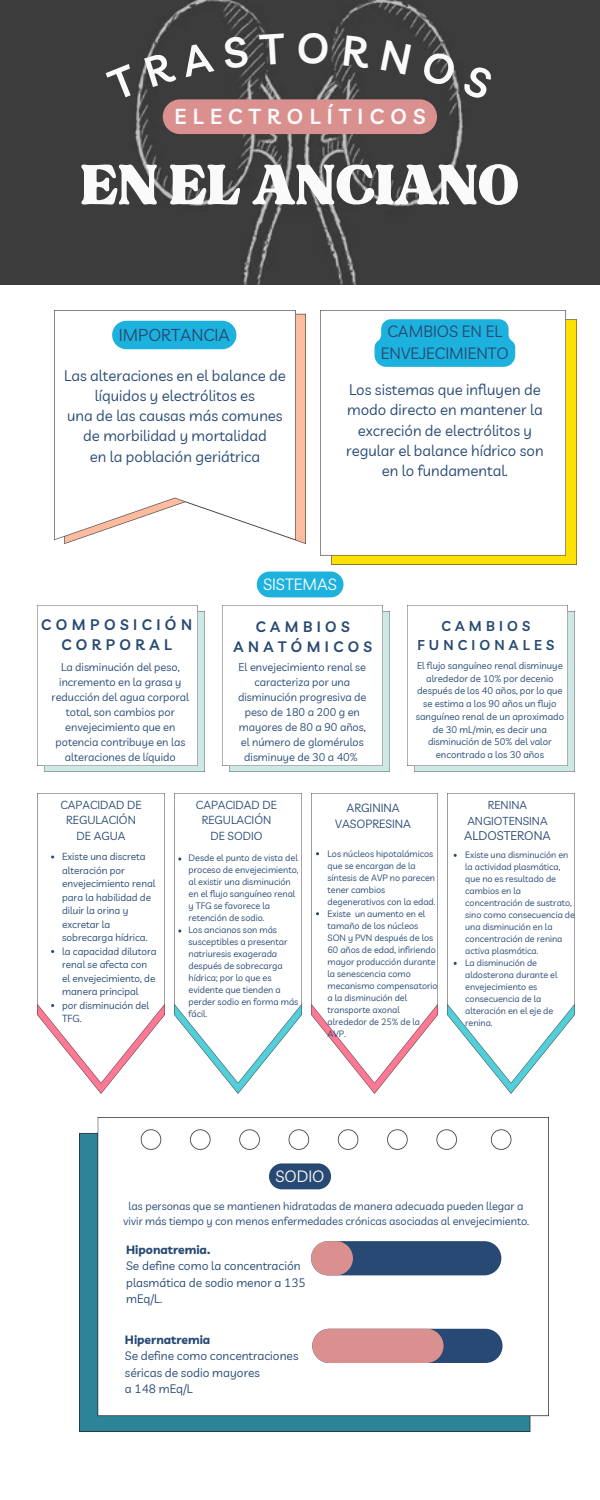
<style>
.page{position:relative;width:600px;height:1500px;background:#fff}
.page>*{position:absolute;margin:0;border:0;box-sizing:border-box;transform-origin:0 0}
.t1{font:78px "TAN Tangkiwood Display";color:#fafafa}
.t2{font:600 21.2px "Livvic";letter-spacing:.3em;color:#fafafa}
.t3{font:16.8px "Livvic";color:#274973}
.t4{font:16px/21.8px "Livvic";color:#274973;text-align:center}
.t5{font:16px "Livvic";color:#fafafa}
.t6{font:15px/20.2px "Livvic";color:#274973;text-align:center}
.t7{font:600 14.9px/20.2px "Livvic";letter-spacing:.3em;color:#274973;text-align:center}
.t8{font:600 14.8px/20.2px "Livvic";letter-spacing:.3em;color:#274973;text-align:center}
.t9{font:600 13.9px/19.5px "Livvic";letter-spacing:.3em;color:#274973;text-align:center}
.t10{font:12.3px "Livvic";color:#274973}
.t11{font:12px/16.5px "Livvic";color:#274973}
.t12{font:700 12px "Livvic";color:#274973}
.t13{font:11.6px/16px "Livvic";color:#274973;text-align:center}
.t14{font:11.4px/15.7px "Livvic";color:#274973;text-align:center}
.t15{font:11.3px/15.8px "Livvic";color:#274973;text-align:center}
.t16{font:11px/15px "Livvic";color:#274973;text-align:center}
.t17{font:10px/13.5px "Livvic";color:#274973}
.t18{font:9.6px/12.8px "Livvic";color:#274973;text-align:center}
.t19{font:9.1px/12px "Livvic";color:#274973}
.t20{font:9px/12px "Livvic";color:#274973}
</style>
<div class="page">
<img style="left:321px;top:310px;width:256px;height:255px">
<img style="left:55px;top:310px;width:251px;height:234px">
<img style="left:38px;top:793px;width:127px;height:301px">
<img style="left:174px;top:793px;width:127px;height:301px">
<img style="left:311px;top:793px;width:127px;height:301px">
<img style="left:448px;top:793px;width:127px;height:301px">
<img style="left:79px;top:1118px;width:469px;height:314px">
<img style="left:38px;top:605px;width:167px;height:167px">
<img style="left:223px;top:605px;width:167px;height:167px">
<img style="left:407px;top:605px;width:168px;height:167px">
<div style="left:311px;top:1241px;width:190px;height:34px;background:#274973;border-radius:17px"></div>
<div style="left:311px;top:1241px;width:42px;height:34px;background:#db9090;border-radius:17px"></div>
<div style="left:312px;top:1329px;width:191px;height:34px;background:#274973;border-radius:17px"></div>
<div style="left:312px;top:1329px;width:132px;height:34px;background:#db9090;border-radius:17px"></div>
<div style="left:0;top:0;width:600px;height:285px;background:#3c3c3c"></div>
<div style="left:112px;top:321px;width:124px;height:28px;background:#1db2de;border-radius:14px"></div>
<svg style="left:375px;top:319px;width:140px;height:48px;background:#2ab6e0"></svg>
<div style="left:257px;top:572px;width:87px;height:25px;background:#1db2de;border-radius:13px"></div>
<div style="left:269px;top:1163px;width:62px;height:26px;background:#274973;border-radius:13px"></div>
<svg style="left:106px;top:32px;width:388px;height:102px;background:#655353"></svg>
<p class="t2" style="left:174px;top:103px;width:253px">ELECTROLÍTICOS</p>
<p class="t1" style="left:81px;top:156px;width:440px">EN EL ANCIANO</p>
<p class="t3" style="left:119px;top:324px;width:112px">IMPORTANCIA</p>
<p class="t4" style="left:381px;top:320px;width:129px">CAMBIOS EN EL<br>ENVEJECIMIENTO</p>
<p class="t6" style="left:64px;top:365px;width:223px">Las alteraciones en el balance de líquidos y electrólitos es</p>
<p class="t6" style="left:67px;top:405px;width:217px">una de las causas más comunes de morbilidad y mortalidad</p>
<p class="t6" style="left:90px;top:446px;width:172px">en la población geriátrica</p>
<p class="t6" style="left:347px;top:379px;width:197px;text-align:left">Los sistemas que influyen de modo directo en mantener la</p>
<p class="t6" style="left:346px;top:420px;width:199px">excreción de electrólitos y regular el balance hídrico son</p>
<p class="t6" style="left:382px;top:460px;width:128px">en lo fundamental.</p>
<p class="t5" style="left:263px;top:574px;width:75px">SISTEMAS</p>
<p class="t7" style="left:41px;top:614px;width:152px">COMPOSICIÓN<br>CORPORAL</p>
<p class="t8" style="left:234px;top:616px;width:140px">CAMBIOS<br>ANATÓMICOS</p>
<p class="t9" style="left:418px;top:616px;width:138px">CAMBIOS<br>FUNCIONALES</p>
<p class="t16" style="left:52px;top:659px;width:139px">La disminución del peso, incremento en la grasa y reducción del agua corporal total, son cambios por envejecimiento que en potencia contribuye en las alteraciones de líquido</p>
<p class="t16" style="left:238px;top:659px;width:130px">El envejecimiento renal se caracteriza por una disminución progresiva de peso de 180 a 200 g en mayores de 80 a 90 años,</p>
<p class="t16" style="left:241px;top:734px;width:125px">el número de glomérulos disminuye de 30 a 40%</p>
<p class="t18" style="left:416px;top:659px;width:150px">El flujo sanguíneo renal disminuye alrededor de 10% por decenio después de los 40 años, por lo que se estima a los 90 años un flujo sanguíneo renal de un aproximado de 30 mL/min, es decir una disminución de 50% del valor encontrado a los 30 años</p>
<p class="t14" style="left:61px;top:796px;width:83px">CAPACIDAD DE<br>REGULACIÓN</p>
<p class="t14" style="left:77px;top:828px;width:51px">DE AGUA</p>
<p class="t17" style="left:62px;top:849px;width:95px">Existe una discreta alteración por envejecimiento renal para la habilidad de diluir la orina y excretar la sobrecarga hídrica.</p>
<p class="t17" style="left:62px;top:944px;width:96px">la capacidad dilutora renal se afecta con el envejecimiento, de manera principal</p>
<p class="t17" style="left:62px;top:998px;width:89px">por disminución del<br>TFG.</p>
<p class="t14" style="left:196px;top:796px;width:83px">CAPACIDAD DE<br>REGULACIÓN</p>
<p class="t14" style="left:210px;top:828px;width:54px">DE SODIO</p>
<p class="t19" style="left:189px;top:852px;width:111px">Desde el punto de vista del proceso de envejecimiento, al existir una disminución en el flujo sanguíneo renal y TFG se favorece la retención de sodio.</p>
<p class="t19" style="left:189px;top:924px;width:111px">Los ancianos son más susceptibles a presentar natriuresis exagerada después de sobrecarga hídrica; por lo que es evidente que tienden a perder sodio en forma más fácil.</p>
<p class="t13" style="left:335px;top:800px;width:77px">ARGININA<br>VASOPRESINA</p>
<p class="t20" style="left:328px;top:847px;width:109px">Los núcleos hipotalámicos que se encargan de la síntesis de AVP no parecen tener cambios degenerativos con la edad.</p>
<p class="t20" style="left:328px;top:907px;width:112px">Existe un aumento en el tamaño de los núcleos<br>SON y PVN después de los<br>60 años de edad, infiriendo mayor producción durante la senescencia como mecanismo compensatorio a la disminución del transporte axonal alrededor de 25% de la<br>AVP.</p>
<p class="t15" style="left:467px;top:797px;width:82px">RENINA<br>ANGIOTENSINA</p>
<p class="t10" style="left:464px;top:828px;width:88px">ALDOSTERONA</p>
<p class="t20" style="left:465px;top:849px;width:111px">Existe una disminución en la actividad plasmática, que no es resultado de cambios en la concentración de sustrato, sino como consecuencia de una disminución en la concentración de renina activa plasmática.</p>
<p class="t20" style="left:465px;top:957px;width:94px">La disminución de aldosterona durante el envejecimiento es consecuencia de la alteración en el eje de renina.</p>
<p class="t5" style="left:275px;top:1166px;width:51px">SODIO</p>
<p class="t16" style="left:123px;top:1198px;width:408px">las personas que se mantienen hidratadas de manera adecuada pueden llegar a vivir más tiempo y con menos enfermedades crónicas asociadas al envejecimiento.</p>
<p class="t12" style="left:126px;top:1242px;width:86px">Hiponatremia.</p>
<p class="t11" style="left:126px;top:1257px;width:181px">Se define como la concentración plasmática de sodio menor a 135 mEq/L.</p>
<p class="t12" style="left:125px;top:1332px;width:87px">Hipernatremia</p>
<p class="t11" style="left:125px;top:1348px;width:175px">Se define como concentraciones séricas de sodio mayores</p>
<p class="t11" style="left:125px;top:1381px;width:69px">a 148 mEq/L</p>
</div>
